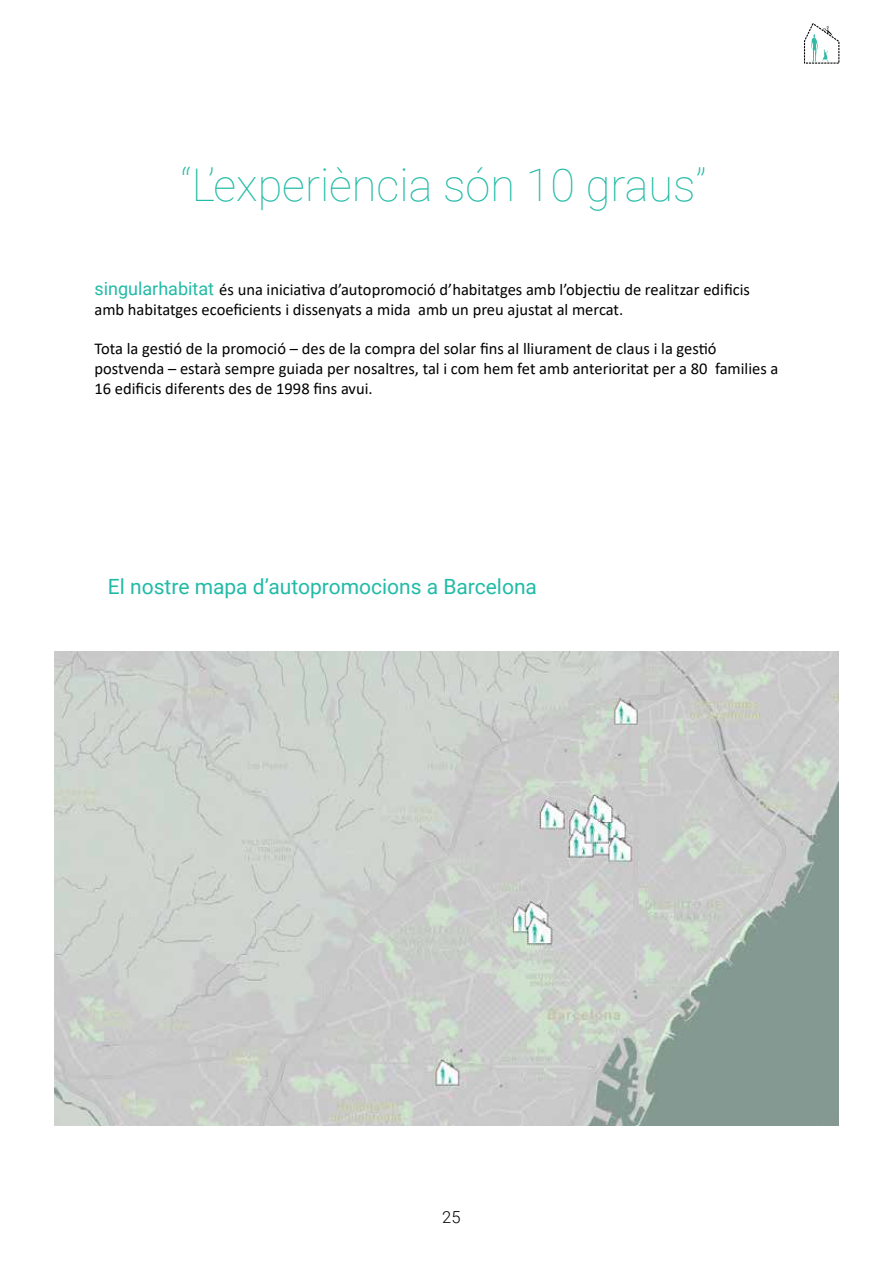
<style>
.page{position:relative;width:893px;height:1263px;background:#fff}
.page>*{position:absolute;margin:0;border:0;box-sizing:border-box;transform-origin:0 0}
.t1{font:100 45px "Roboto";color:#21bba6}
.t2{font:21px "Roboto";color:#21bba6}
.t3{font:16.5px/19.8px "Calibri";color:#000}
.t4{font:300 16.5px "Roboto";color:#000}
.s1{font-family:"Roboto";font-size:18px;color:#21bba6}
</style>
<div class="page">
<svg style="left:804px;top:23px;width:35px;height:41px"></svg>
<img style="left:54px;top:651px;width:785px;height:475px">
<h1 class="t1" style="left:181px;top:153px;width:527px">“L’experiència són 10 graus”</h1>
<p class="t3" style="left:94px;top:279px;width:657px"><span class="s1">singularhabitat</span> és una iniciativa d’autopromoció d’habitatges amb l’objectiu de realitzar edificis amb habitatges ecoeficients i dissenyats a mida amb un preu ajustat al mercat.</p>
<p class="t3" style="left:95px;top:338px;width:685px">Tota la gestió de la promoció – des de la compra del solar fins al lliurament de claus i la gestió postvenda – estarà sempre guiada per nosaltres, tal i com hem fet amb anterioritat per a 80 families a<br>16 edificis diferents des de 1998 fins avui.</p>
<p class="t2" style="left:108px;top:572px;width:431px">El nostre mapa d’autopromocions a Barcelona</p>
<p class="t4" style="left:442px;top:1205px;width:20px">25</p>
</div>
